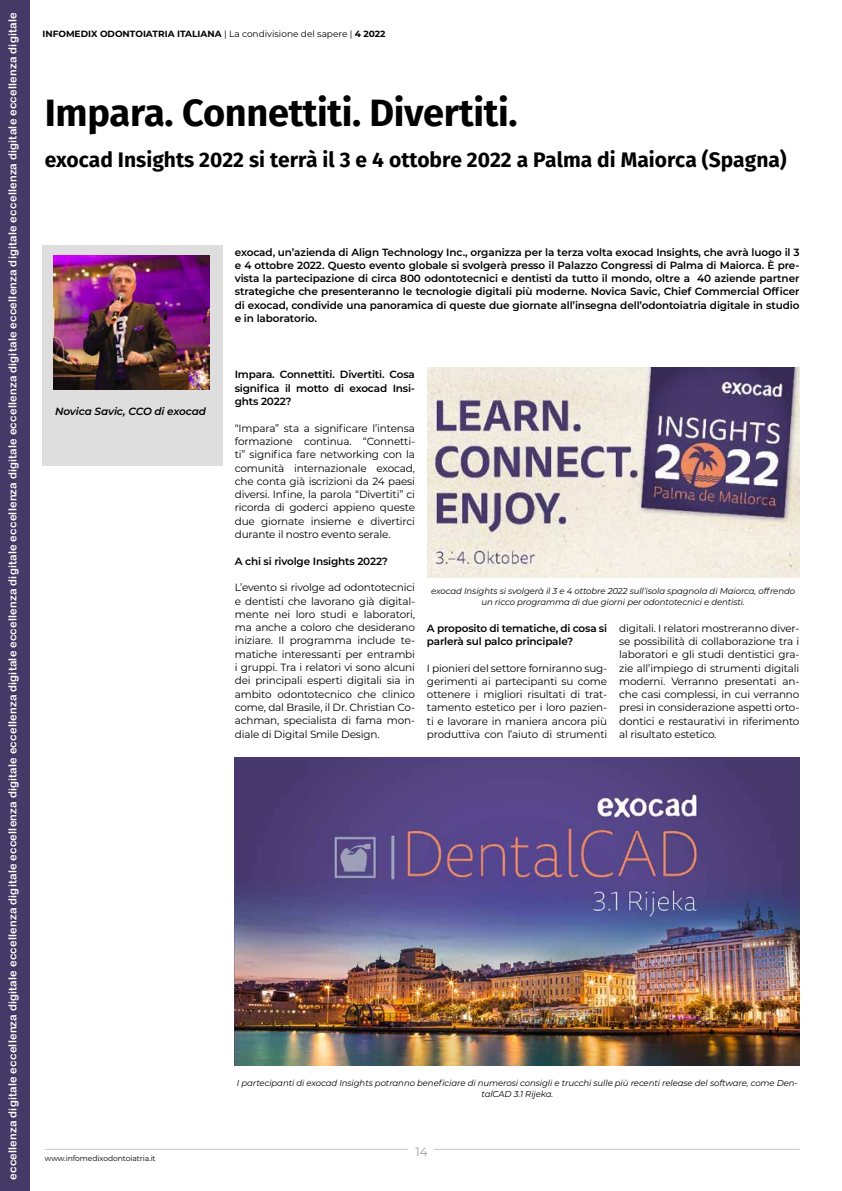
<style>
.page{position:relative;width:842px;height:1191px;background:#fff}
.page>*{position:absolute;margin:0;border:0;box-sizing:border-box;transform-origin:0 0}
.t1{font:700 38px "Fira Sans";letter-spacing:-.01em;color:#000}
.t2{font:700 21px "Fira Sans";color:#000}
.t3{font:12px "Montserrat";color:#9d9d9c}
.t4{font:11px "Arial Rounded MT Bold";letter-spacing:.02em;color:#fff}
.t5{font:10.4px/13.3px "Montserrat";letter-spacing:-.015em;color:#000;text-align:justify}
.t6{font:600 10.4px/13.2px "Montserrat";letter-spacing:-.015em;color:#000;text-align:justify}
.t7{font:italic 600 10.4px "Montserrat";letter-spacing:-.01em;color:#000}
.t8{font:700 9px "Montserrat";color:#000}
.t9{font:italic 8.6px/10.8px "Montserrat";letter-spacing:-.01em;color:#000;text-align:center}
.t10{font:7.6px "Montserrat";letter-spacing:-.01em;color:#000}
.s1{font-weight:400}
</style>
<div class="page">
<hr style="left:45px;top:1148px;width:755px;height:1px;background:#c6c6c6">
<div style="left:409px;top:1137px;width:25px;height:25px;background:#fff"></div>
<div style="left:0;top:0;width:29px;height:1191px;background:#433a67"></div>
<div style="left:43px;top:245px;width:180px;height:220px;background:#dedede"></div>
<img style="left:54px;top:255px;width:156px;height:134px">
<img style="left:427px;top:368px;width:372px;height:209px">
<img style="left:235px;top:757px;width:564px;height:308px">
<p class="t4" style="left:6px;top:1180px;width:1169px;rotate:-90deg">eccellenza digitale eccellenza digitale eccellenza digitale eccellenza digitale eccellenza digitale eccellenza digitale eccellenza digitale eccellenza digitale eccellenza digitale eccellenza digitale eccellenza digitale</p>
<p class="t8" style="left:43px;top:27px;width:344px">INFOMEDIX ODONTOIATRIA ITALIANA <span class="s1">| La condivisione del sapere |</span> 4 2022</p>
<h1 class="t1" style="left:45px;top:86px;width:474px">Impara. Connettiti. Divertiti.</h1>
<h2 class="t2" style="left:45px;top:144px;width:743px">exocad Insights 2022 si terrà il 3 e 4 ottobre 2022 a Palma di Maiorca (Spagna)</h2>
<p class="t7" style="left:55px;top:404px;width:152px">Novica Savic, CCO di exocad</p>
<p class="t6" style="left:235px;top:245px;width:566px">exocad, un’azienda di Align Technology Inc., organizza per la terza volta exocad Insights, che avrà luogo il 3 e 4 ottobre 2022. Questo evento globale si svolgerà presso il Palazzo Congressi di Palma di Maiorca. È pre&shy;vista la partecipazione di circa 800 odontotecnici e dentisti da tutto il mondo, oltre a 40 aziende partner strategiche che presenteranno le tecnologie digitali più moderne. Novica Savic, Chief Commercial Officer di exocad, condivide una panoramica di queste due giornate all’insegna dell’odontoiatria digitale in studio e in laboratorio.</p>
<p class="t6" style="left:235px;top:367px;width:182px">Impara. Connettiti. Divertiti. Cosa significa il motto di exocad Insi&shy;ghts 2022?</p>
<p class="t5" style="left:235px;top:421px;width:182px">“Impara” sta a significare l’intensa formazione continua. “Connetti&shy;ti” significa fare networking con la comunità internazionale exocad, che conta già iscrizioni da 24 paesi diversi. Infine, la parola “Divertiti” ci ricorda di goderci appieno queste due giornate insieme e divertirci durante il nostro evento serale.</p>
<p class="t6" style="left:235px;top:554px;width:155px">A chi si rivolge Insights 2022?</p>
<p class="t5" style="left:235px;top:580px;width:182px">L’evento si rivolge ad odontotecnici e dentisti che lavorano già digital&shy;mente nei loro studi e laboratori, ma anche a coloro che desiderano iniziare. Il programma include te&shy;matiche interessanti per entrambi i gruppi. Tra i relatori vi sono alcuni dei principali esperti digitali sia in ambito odontotecnico che clinico come, dal Brasile, il Dr. Christian Co&shy;achman, specialista di fama mon&shy;diale di Digital Smile Design.</p>
<p class="t9" style="left:431px;top:585px;width:365px">exocad Insights si svolgerà il 3 e 4 ottobre 2022 sull’isola spagnola di Maiorca, offrendo un ricco programma di due giorni per odontotecnici e dentisti.</p>
<p class="t6" style="left:427px;top:621px;width:182px">A proposito di tematiche, di cosa si parlerà sul palco principale?</p>
<p class="t5" style="left:427px;top:661px;width:182px">I pionieri del settore forniranno sug&shy;gerimenti ai partecipanti su come ottenere i migliori risultati di trat&shy;tamento estetico per i loro pazien&shy;ti e lavorare in maniera ancora più produttiva con l’aiuto di strumenti</p>
<p class="t5" style="left:619px;top:621px;width:182px">digitali. I relatori mostreranno diver&shy;se possibilità di collaborazione tra i laboratori e gli studi dentistici gra&shy;zie all’impiego di strumenti digitali moderni. Verranno presentati an&shy;che casi complessi, in cui verranno presi in considerazione aspetti orto&shy;dontici e restaurativi in riferimento al risultato estetico.</p>
<p class="t10" style="left:45px;top:1153px;width:112px">www.infomedixodontoiatria.it</p>
<p class="t9" style="left:237px;top:1077px;width:562px">I partecipanti di exocad Insights potranno beneficiare di numerosi consigli e trucchi sulle più recenti release del software, come Den&shy;talCAD 3.1 Rijeka.</p>
<p class="t3" style="left:415px;top:1143px;width:14px">14</p>
</div>
